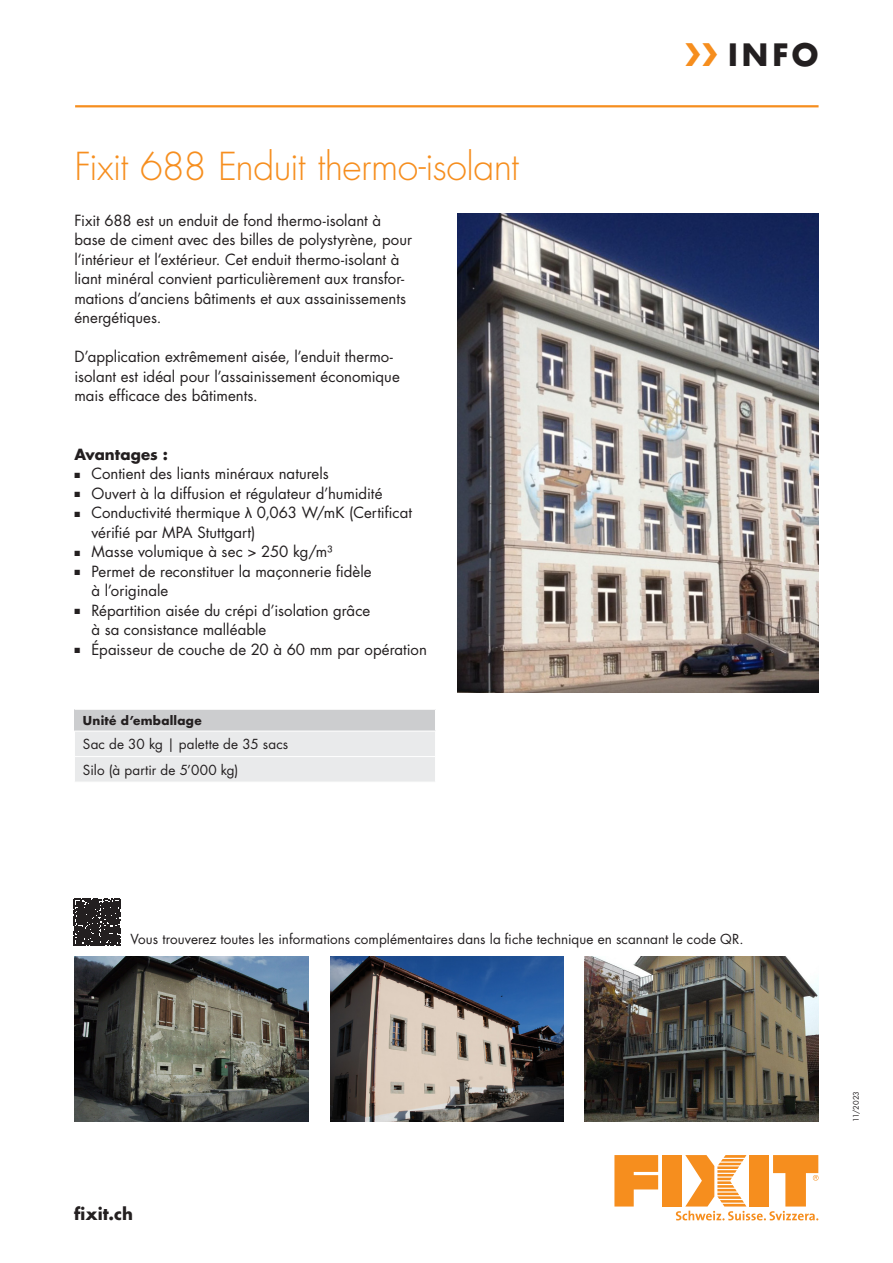
<style>
.page{position:relative;width:893px;height:1263px;background:#fff}
.page>*{position:absolute;margin:0;border:0;box-sizing:border-box;transform-origin:0 0}
.Seitentitel{font:300 37.5px "Futura LT Pro";letter-spacing:-.02em;color:#f68e1e}
.t1{font:700 30px "Futura LT Pro";color:#231f20}
.t2{font:700 16.5px "Futura LT Pro";color:#231f20}
.FIXIT_Fliesstext{font:15px/19.5px "Futura LT Pro";color:#231f20}
.Zwischentitel{font:700 15px "Futura LT Pro";color:#231f20}
.Zwischentitel-2{font:13.5px "Futura LT Pro";letter-spacing:.005em;color:#231f20}
.Untertitel_Tabelle{font:700 12px "Futura LT Pro";letter-spacing:.02em;color:#231f20}
.Inseratenummer{font:7.5px "Futura LT Pro";color:#231f20}
.s1{font-family:"Arial"}
.s2{color:#f68e1e}
</style>
<div class="page">
<hr style="left:75px;top:105px;width:744px;height:2px;background:#f68e1e">
<svg style="left:614px;top:1155px;width:44px;height:51px"></svg>
<div style="left:662px;top:1155px;width:20px;height:51px;background:#f68e1e"></div>
<svg style="left:676px;top:1155px;width:143px;height:65px"></svg>
<svg style="left:74px;top:899px;width:47px;height:47px;background:#363233"></svg>
<svg style="left:74px;top:710px;width:362px;height:72px;background:#e1e2e3"></svg>
<img style="left:457px;top:213px;width:361px;height:479px">
<img style="left:585px;top:957px;width:234px;height:165px">
<img style="left:330px;top:957px;width:233px;height:165px">
<img style="left:74px;top:957px;width:234px;height:165px">
<p class="Seitentitel" style="left:74px;top:142px;width:446px">Fixit 688 Enduit thermo-isolant</p>
<p class="FIXIT_Fliesstext" style="left:74px;top:210px;width:339px">Fixit 688 est un enduit de fond thermo-isolant à base de ciment avec des billes de polystyrène, pour l‘intérieur et l‘extérieur. Cet enduit thermo-isolant à liant minéral convient particulièrement aux transfor&shy;mations d’anciens bâtiments et aux assainissements énergétiques.</p>
<p class="FIXIT_Fliesstext" style="left:74px;top:347px;width:327px">D’application extrêmement aisée, l’enduit thermo&shy;isolant est idéal pour l’assainissement économique mais efficace des bâtiments.</p>
<p class="Zwischentitel" style="left:74px;top:443px;width:95px">Avantages :</p>
<p class="FIXIT_Fliesstext" style="left:74px;top:464px;width:256px">■ Contient des liants minéraux naturels</p>
<p class="FIXIT_Fliesstext" style="left:74px;top:483px;width:310px">■ Ouvert à la diffusion et régulateur d’humidité</p>
<p class="FIXIT_Fliesstext" style="left:91px;top:503px;width:322px;text-indent:-17px">■ Conductivité thermique <span class="s1">λ</span> 0,063 W/mK (Certificat vérifié par MPA Stuttgart)</p>
<p class="FIXIT_Fliesstext" style="left:74px;top:542px;width:260px">■ Masse volumique à sec &gt; 250 kg/m³</p>
<p class="FIXIT_Fliesstext" style="left:91px;top:561px;width:282px;text-indent:-17px">■ Permet de reconstituer la maçonnerie fidèle à l’originale</p>
<p class="FIXIT_Fliesstext" style="left:91px;top:600px;width:280px;text-indent:-17px">■ Répartition aisée du crépi d’isolation grâce à sa consistance malléable</p>
<p class="FIXIT_Fliesstext" style="left:74px;top:639px;width:354px">■ Épaisseur de couche de 20 à 60 mm par opération</p>
<p class="Untertitel_Tabelle" style="left:83px;top:711px;width:120px">Unité d’emballage</p>
<p class="Zwischentitel-2" style="left:83px;top:735px;width:207px">Sac de 30 kg | palette de 35 sacs</p>
<p class="Zwischentitel-2" style="left:83px;top:761px;width:157px">Silo (à partir de 5’000 kg)</p>
<h2 class="t1" style="left:685px;top:31px;width:135px"><span class="s2">❯❯</span> INFO</h2>
<p class="Zwischentitel-2" style="left:130px;top:930px;width:615px">Vous trouverez toutes les informations complémentaires dans la fiche technique en scannant le code QR.</p>
<p class="t2" style="left:74px;top:1201px;width:60px">fixit.ch</p>
<p class="Inseratenummer" style="left:851px;top:1122px;width:32px;rotate:-90deg">11/2023</p>
</div>
